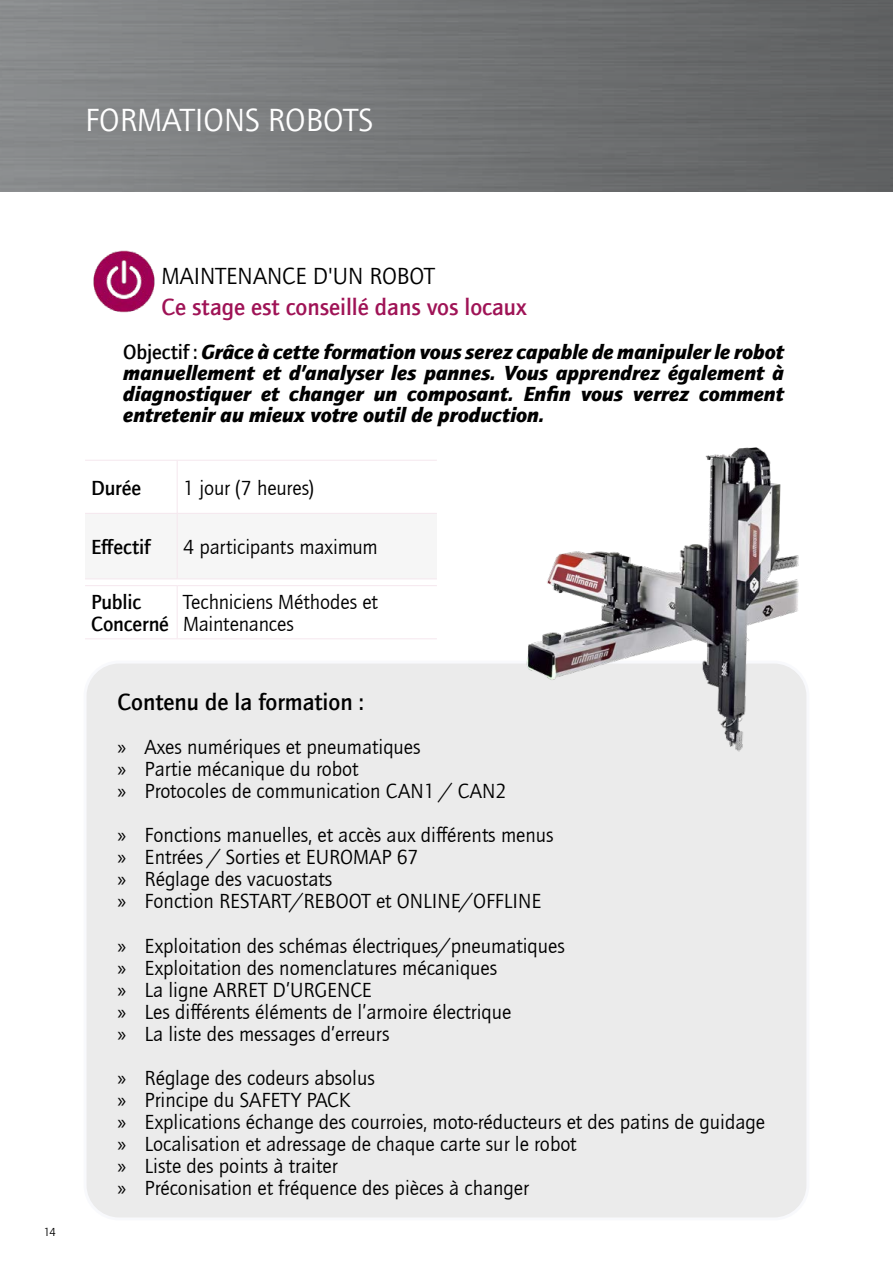
<style>
.page{position:relative;width:893px;height:1263px;background:#fff}
.page>*{position:absolute;margin:0;border:0;box-sizing:border-box;transform-origin:0 0}
.t1{font:33px "Quay Sans ITC Com";color:#fff}
.t2{font:500 24px "Quay Sans ITC Com";color:#9f1356}
.t3{font:500 24px "Quay Sans ITC Com";color:#000}
.t4{font:24px "Quay Sans ITC Com";color:#000}
.t5{font:21px/22px "Quay Sans ITC Com";color:#000}
.t6{font:italic 900 21px/21px "Quay Sans ITC Com";color:#000;text-align:justify}
.t7{font:500 21px/22.5px "Quay Sans ITC Com";letter-spacing:-.005em;color:#000}
.t8{font:12px "Quay Sans ITC Com";color:#000}
.s1{font-weight:500;font-style:normal}
.s2{font-family:"Myriad Pro"}
</style>
<div class="page">
<div style="left:0;top:0;width:893px;height:191px;background:linear-gradient(to right,#8b8d8f,#5e5f60)"></div>
<div style="left:85px;top:662px;width:723px;height:557px;background:#ebebeb;border-radius:34px"></div>
<div style="left:84px;top:660px;width:725px;height:560px;border:3px solid #edeef7;border-radius:34px"></div>
<img style="left:523px;top:447px;width:281px;height:305px">
<img style="left:93px;top:250px;width:62px;height:63px">
<hr style="left:85px;top:460px;width:92px;height:1px;background:#f5e7ee">
<hr style="left:177px;top:460px;width:260px;height:1px;background:#f5e7ee">
<hr style="left:177px;top:461px;width:1px;height:52px;background:#f5e7ee">
<hr style="left:85px;top:513px;width:92px;height:1px;background:#f5e7ee">
<hr style="left:177px;top:513px;width:260px;height:1px;background:#f5e7ee">
<hr style="left:177px;top:514px;width:1px;height:64px;background:#f5e7ee">
<hr style="left:85px;top:578px;width:92px;height:1px;background:#f5e7ee">
<hr style="left:177px;top:578px;width:260px;height:1px;background:#f5e7ee">
<hr style="left:85px;top:585px;width:92px;height:1px;background:#f5e7ee">
<hr style="left:177px;top:585px;width:260px;height:1px;background:#f5e7ee">
<hr style="left:177px;top:586px;width:1px;height:52px;background:#f5e7ee">
<hr style="left:85px;top:638px;width:92px;height:1px;background:#f5e7ee">
<hr style="left:177px;top:638px;width:260px;height:1px;background:#f5e7ee">
<h1 class="t1" style="left:85px;top:101px;width:290px">FORMATIONS ROBOTS</h1>
<p class="t8" style="left:44px;top:1225px;width:14px">14</p>
<p class="t4" style="left:162px;top:262px;width:275px">MAINTENANCE D'UN ROBOT</p>
<p class="t2" style="left:162px;top:293px;width:367px">Ce stage est conseillé dans vos locaux</p>
<p class="t6" style="left:123px;top:341px;width:662px"><span class="s1">Objectif :</span> Grâce à cette formation vous serez capable de manipuler le robot manuellement et d’analyser les pannes. Vous apprendrez également à diagnostiquer et changer un composant. Enfin vous verrez comment entretenir au mieux votre outil de production.</p>
<p class="t7" style="left:91px;top:476px;width:51px">Durée</p>
<p class="t5" style="left:183px;top:477px;width:133px">1 jour (7 heures)</p>
<p class="t7" style="left:91px;top:535px;width:61px">Effectif</p>
<p class="t5" style="left:183px;top:536px;width:196px">4 participants maximum</p>
<p class="t7" style="left:91px;top:590px;width:79px">Public<br>Concerné</p>
<p class="t5" style="left:183px;top:591px;width:196px;line-height:22.5px">Techniciens Méthodes et<br>Maintenances</p>
<p class="t3" style="left:118px;top:688px;width:248px">Contenu de la formation :</p>
<p class="t5" style="left:118px;top:736px;width:390px"><span class="s2">»</span> Axes numériques et pneumatiques<br><span class="s2">»</span> Partie mécanique du robot<br><span class="s2">»</span> Protocoles de communication CAN1 / CAN2</p>
<p class="t5" style="left:118px;top:824px;width:438px"><span class="s2">»</span> Fonctions manuelles, et accès aux différents menus <span class="s2">»</span> Entrées / Sorties et EUROMAP 67<br><span class="s2">»</span> Réglage des vacuostats<br><span class="s2">»</span> Fonction RESTART/REBOOT et ONLINE/OFFLINE</p>
<p class="t5" style="left:118px;top:934px;width:449px"><span class="s2">»</span> Exploitation des schémas électriques/pneumatiques <span class="s2">»</span> Exploitation des nomenclatures mécaniques<br><span class="s2">»</span> La ligne ARRET D’URGENCE<br><span class="s2">»</span> Les différents éléments de l’armoire électrique<br><span class="s2">»</span> La liste des messages d’erreurs</p>
<p class="t5" style="left:118px;top:1066px;width:649px"><span class="s2">»</span> Réglage des codeurs absolus<br><span class="s2">»</span> Principe du SAFETY PACK<br><span class="s2">»</span> Explications échange des courroies, moto-réducteurs et des patins de guidage <span class="s2">»</span> Localisation et adressage de chaque carte sur le robot<br><span class="s2">»</span> Liste des points à traiter<br><span class="s2">»</span> Préconisation et fréquence des pièces à changer</p>
</div>
